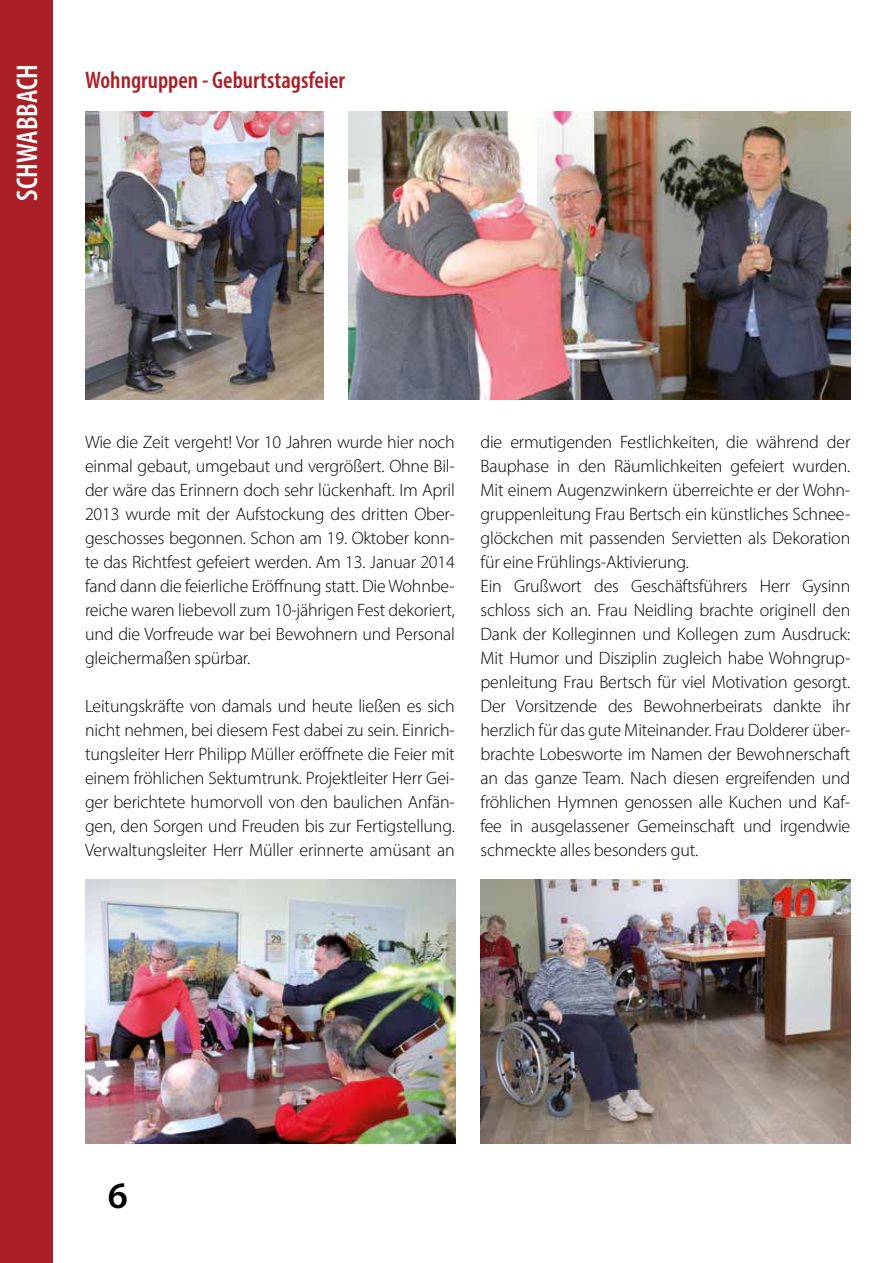
<style>
.page{position:relative;width:893px;height:1263px;background:#fff}
.page>*{position:absolute;margin:0;border:0;box-sizing:border-box;transform-origin:0 0}
.t1{font:37.5px "Myriad Variable Concept";color:#000}
.t2{font:30px "Myriad Variable Concept";color:#fff}
.t3{font:24px "Myriad Variable Concept";color:#aa2026}
.t4{font:18px/24px "Myriad Variable Concept";letter-spacing:-.01em;color:#000;text-align:justify}
</style>
<div class="page">
<div style="left:0;top:0;width:52px;height:1263px;background:#aa2026"></div>
<img style="left:349px;top:112px;width:501px;height:288px">
<img style="left:85px;top:112px;width:238px;height:288px">
<img style="left:85px;top:880px;width:370px;height:264px">
<img style="left:480px;top:880px;width:370px;height:264px">
<h2 class="t2" style="left:10px;top:201px;width:138px;rotate:-90deg">SCHWABBACH</h2>
<h3 class="t3" style="left:85px;top:66px;width:261px">Wohngruppen - Geburtstagsfeier</h3>
<p class="t4" style="left:85px;top:430px;width:371px">Wie die Zeit vergeht! Vor 10 Jahren wurde hier noch einmal gebaut, umgebaut und vergrößert. Ohne Bil&shy;der wäre das Erinnern doch sehr lückenhaft. Im April 2013 wurde mit der Aufstockung des dritten Ober&shy;geschosses begonnen. Schon am 19. Oktober konn&shy;te das Richtfest gefeiert werden. Am 13. Januar 2014 fand dann die feierliche Eröffnung statt. Die Wohnbe&shy;reiche waren liebevoll zum 10-jährigen Fest dekoriert, und die Vorfreude war bei Bewohnern und Personal gleichermaßen spürbar.</p>
<p class="t4" style="left:85px;top:694px;width:371px">Leitungskräfte von damals und heute ließen es sich nicht nehmen, bei diesem Fest dabei zu sein. Einrich&shy;tungsleiter Herr Philipp Müller eröffnete die Feier mit einem fröhlichen Sektumtrunk. Projektleiter Herr Gei&shy;ger berichtete humorvoll von den baulichen Anfän&shy;gen, den Sorgen und Freuden bis zur Fertigstellung.<br>Verwaltungsleiter Herr Müller erinnerte amüsant an</p>
<p class="t4" style="left:480px;top:430px;width:371px;text-align:left">die ermutigenden Festlichkeiten, die während der Bauphase in den Räumlichkeiten gefeiert wurden.<br>Mit einem Augenzwinkern überreichte er der Wohn&shy;gruppenleitung Frau Bertsch ein künstliches Schnee&shy;glöckchen mit passenden Servietten als Dekoration für eine Frühlings-Aktivierung.<br>Ein Grußwort des Geschäftsführers Herr Gysinn schloss sich an. Frau Neidling brachte originell den Dank der Kolleginnen und Kollegen zum Ausdruck:<br>Mit Humor und Disziplin zugleich habe Wohngrup&shy;penleitung Frau Bertsch für viel Motivation gesorgt.<br>Der Vorsitzende des Bewohnerbeirats dankte ihr herzlich für das gute Miteinander. Frau Dolderer über&shy;brachte Lobesworte im Namen der Bewohnerschaft an das ganze Team. Nach diesen ergreifenden und fröhlichen Hymnen genossen alle Kuchen und Kaf&shy;fee in ausgelassener Gemeinschaft und irgendwie schmeckte alles besonders gut.</p>
<h1 class="t1" style="left:108px;top:1174px;width:22px">6</h1>
</div>
